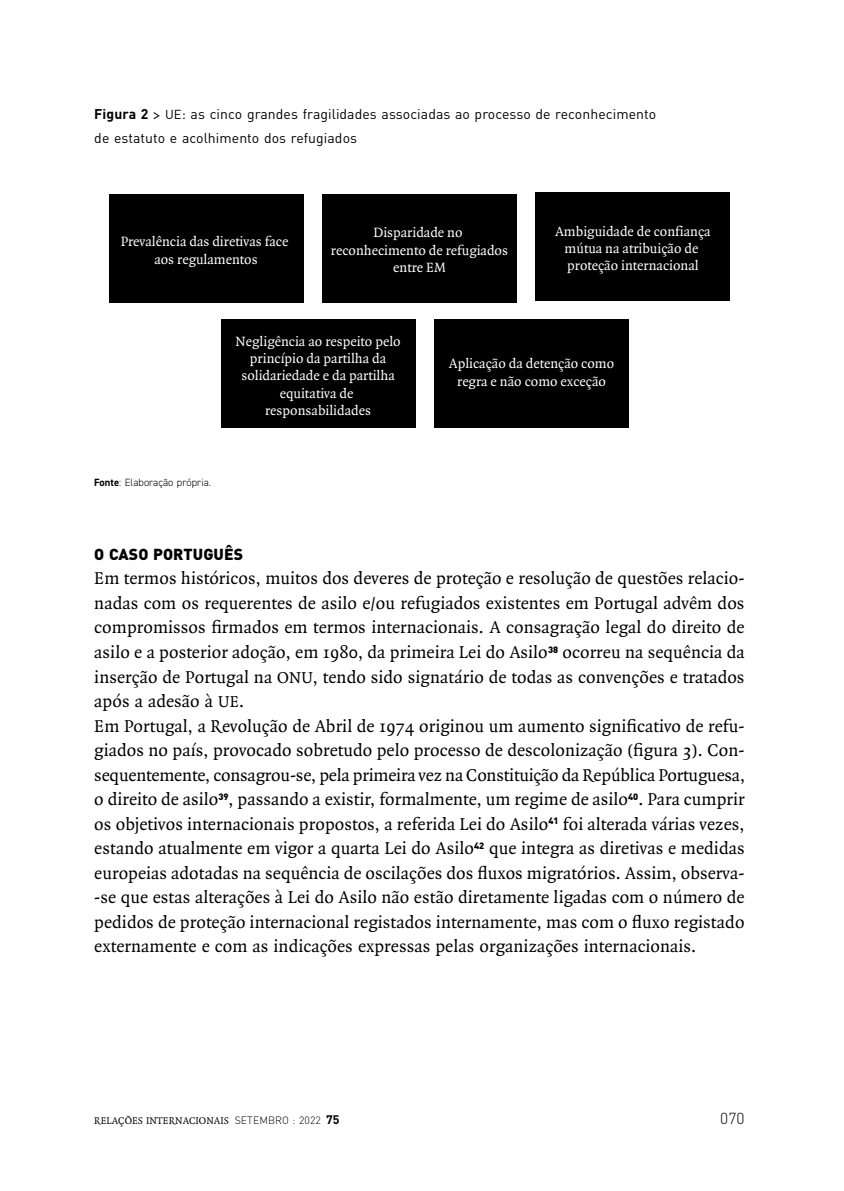
<style>
.page{position:relative;width:844px;height:1191px;background:#fff}
.page>*{position:absolute;margin:0;border:0;box-sizing:border-box;transform-origin:0 0}
.t1{font:18.38px/24.5px "Quadraat";letter-spacing:.005em;color:#000}
.t2{font:900 15.75px "DIN";letter-spacing:.005em;color:#000}
.t3{font:300 15.75px "DIN";color:#000}
.t4{font:14.35px/17.3px "Quadraat";color:#fff;text-align:center}
.t5{font:14px/24.5px "DIN";letter-spacing:.005em;color:#000}
.t6{font:10.5px "Quadraat";letter-spacing:.005em;color:#000}
.t7{font:300 10.5px "DIN2014";letter-spacing:.005em;color:#000}
.s1{font-weight:700}
.s2{font-family:"Quadraat";font-style:italic}
.s3{font-family:"DIN Regular SC920";font-size:12.95px}
.s4{font-family:"Quadraat Regular SC920";font-size:16.97px}
.s5{font-family:"DIN";font-weight:300}
.s6{font-family:"DIN";font-weight:700;font-size:12.25px}
</style>
<div class="page">
<div style="left:108px;top:194px;width:195px;height:109px;background:#000"></div>
<div style="left:322px;top:194px;width:195px;height:109px;background:#000"></div>
<div style="left:535px;top:192px;width:195px;height:109px;background:#000"></div>
<div style="left:220px;top:319px;width:195px;height:109px;background:#000"></div>
<div style="left:434px;top:319px;width:195px;height:109px;background:#000"></div>
<p class="t5" style="left:94px;top:101px;width:563px"><span class="s1">Figura 2</span> <span class="s2">&gt;</span> <span class="s3">ue</span>: as cinco grandes fragilidades associadas ao processo de reconhecimento de estatuto e acolhimento dos refugiados</p>
<p class="t4" style="left:121px;top:234px;width:169px">Prevalência das diretivas face aos regulamentos</p>
<p class="t4" style="left:331px;top:224px;width:178px">Disparidade no reconhecimento de refugiados entre EM</p>
<p class="t4" style="left:555px;top:223px;width:157px">Ambiguidade de confiança mútua na atribuição de proteção internacional</p>
<p class="t7" style="left:94px;top:476px;width:118px"><span class="s1">Fonte</span>: Elaboração própria.</p>
<p class="t4" style="left:235px;top:333px;width:167px">Negligência ao respeito pelo princípio da partilha da solidariedade e da partilha equitativa de responsabilidades</p>
<p class="t4" style="left:449px;top:355px;width:167px">Aplicação da detenção como regra e não como exceção</p>
<p class="t2" style="left:94px;top:544px;width:150px">O CASO PORTUGUÊS</p>
<p class="t1" style="left:94px;top:567px;width:652px">Em termos históricos, muitos dos deveres de proteção e resolução de questões relacio&shy;nadas com os requerentes de asilo e/ou refugiados existentes em Portugal advêm dos compromissos firmados em termos internacionais. A consagração legal do direito de asilo e a posterior adoção, em 1980, da primeira Lei do Asilo<sup>38</sup> ocorreu na sequência da inserção de Portugal na <span class="s4">ONU</span>, tendo sido signatário de todas as convenções e tratados após a adesão à <span class="s4">UE</span>.<br>Em Portugal, a Revolução de Abril de 1974 originou um aumento significativo de refu&shy;giados no país, provocado sobretudo pelo processo de descolonização (figura 3). Con&shy;sequentemente, consagrou-se, pela primeira vez na Constituição da República Portuguesa, o direito de asilo<sup>39</sup>, passando a existir, formalmente, um regime de asilo<sup>40</sup>. Para cumprir os objetivos internacionais propostos, a referida Lei do Asilo<sup>41</sup> foi alterada várias vezes, estando atualmente em vigor a quarta Lei do Asilo<sup>42</sup> que integra as diretivas e medidas europeias adotadas na sequência de oscilações dos fluxos migratórios. Assim, observa--se que estas alterações à Lei do Asilo não estão diretamente ligadas com o número de pedidos de proteção internacional registados internamente, mas com o fluxo registado externamente e com as indicações expressas pelas organizações internacionais.</p>
<p class="t6" style="left:94px;top:1114px;width:247px">RELAÇÕES INTERNACIONAIS <span class="s5">SETEMBRO : 2022</span> <span class="s6">75</span></p>
<p class="t3" style="left:720px;top:1108px;width:26px">070</p>
</div>
